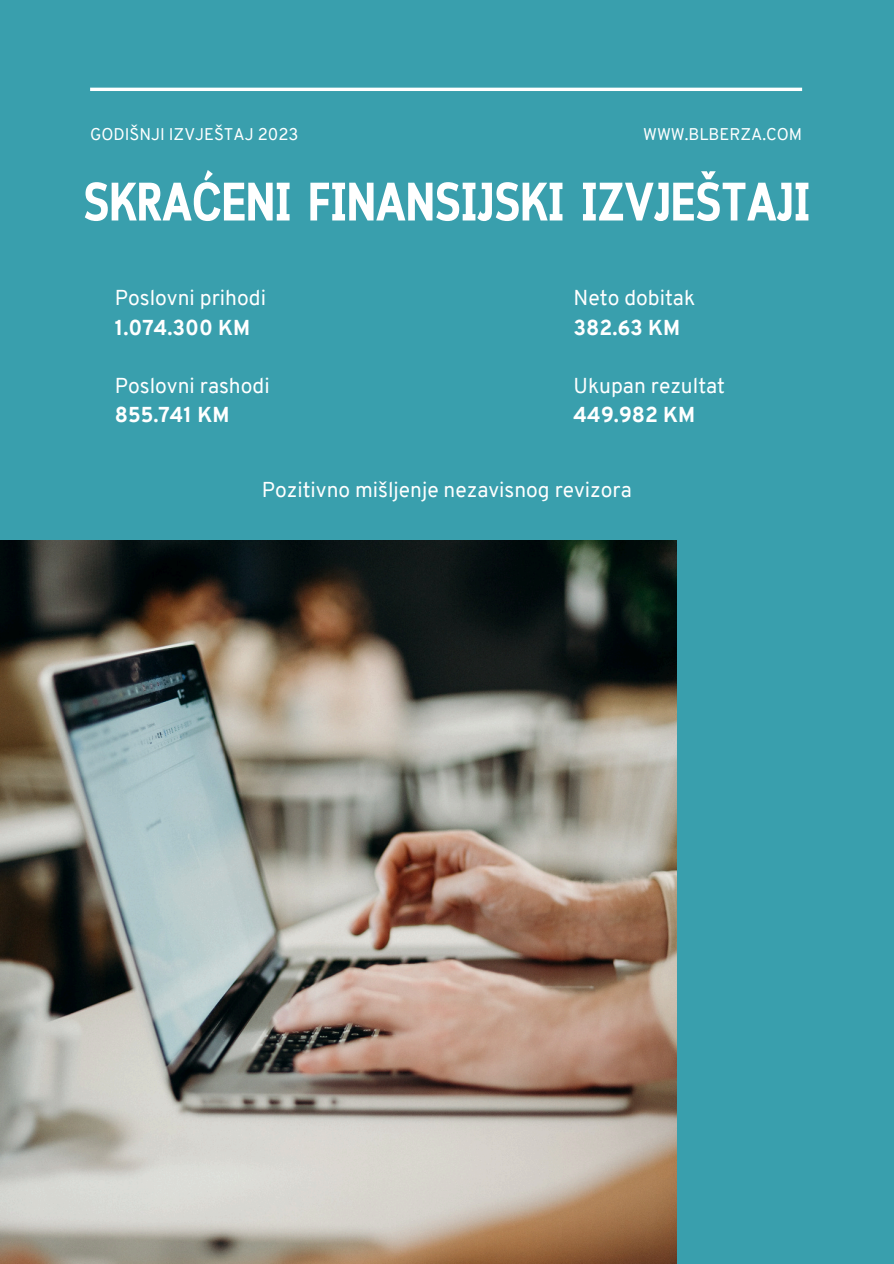
<style>
.page{position:relative;width:894px;height:1264px;background:#fff}
.page>*{position:absolute;margin:0;border:0;box-sizing:border-box;transform-origin:0 0}
.t1{font:700 54px "Cloud Cond";color:#fff}
.t2{font:21px/29.2px "Overpass";color:#fff}
.t3{font:16.5px "Overpass";color:#fff}
.s1{font-weight:800}
</style>
<div class="page">
<div style="left:0;top:0;width:893px;height:1263px;background:#399fad"></div>
<img style="left:0;top:541px;width:676px;height:722px">
<hr style="left:90px;top:88px;width:711px;height:3px;background:#fff">
<h2 class="t3" style="left:90px;top:127px;width:210px">GODIŠNJI IZVJEŠTAJ 2023</h2>
<h2 class="t3" style="left:643px;top:127px;width:160px">WWW.BLBERZA.COM</h2>
<h2 class="t1" style="left:83px;top:181px;width:728px">SKRAĆENI FINANSIJSKI IZVJEŠTAJI</h2>
<p class="t2" style="left:115px;top:285px;width:153px">Poslovni prihodi<br><span class="s1">1.074.300 KM</span></p>
<p class="t2" style="left:115px;top:373px;width:156px">Poslovni rashodi<br><span class="s1">855.741 KM</span></p>
<h1 class="t2" style="left:573px;top:285px;width:123px">Neto dobitak<br><span class="s1">382.63 KM</span></h1>
<h2 class="t2" style="left:573px;top:373px;width:153px">Ukupan rezultat<br><span class="s1">449.982 KM</span></h2>
<h2 class="t2" style="left:262px;top:477px;width:371px">Pozitivno mišljenje nezavisnog revizora</h2>
</div>
